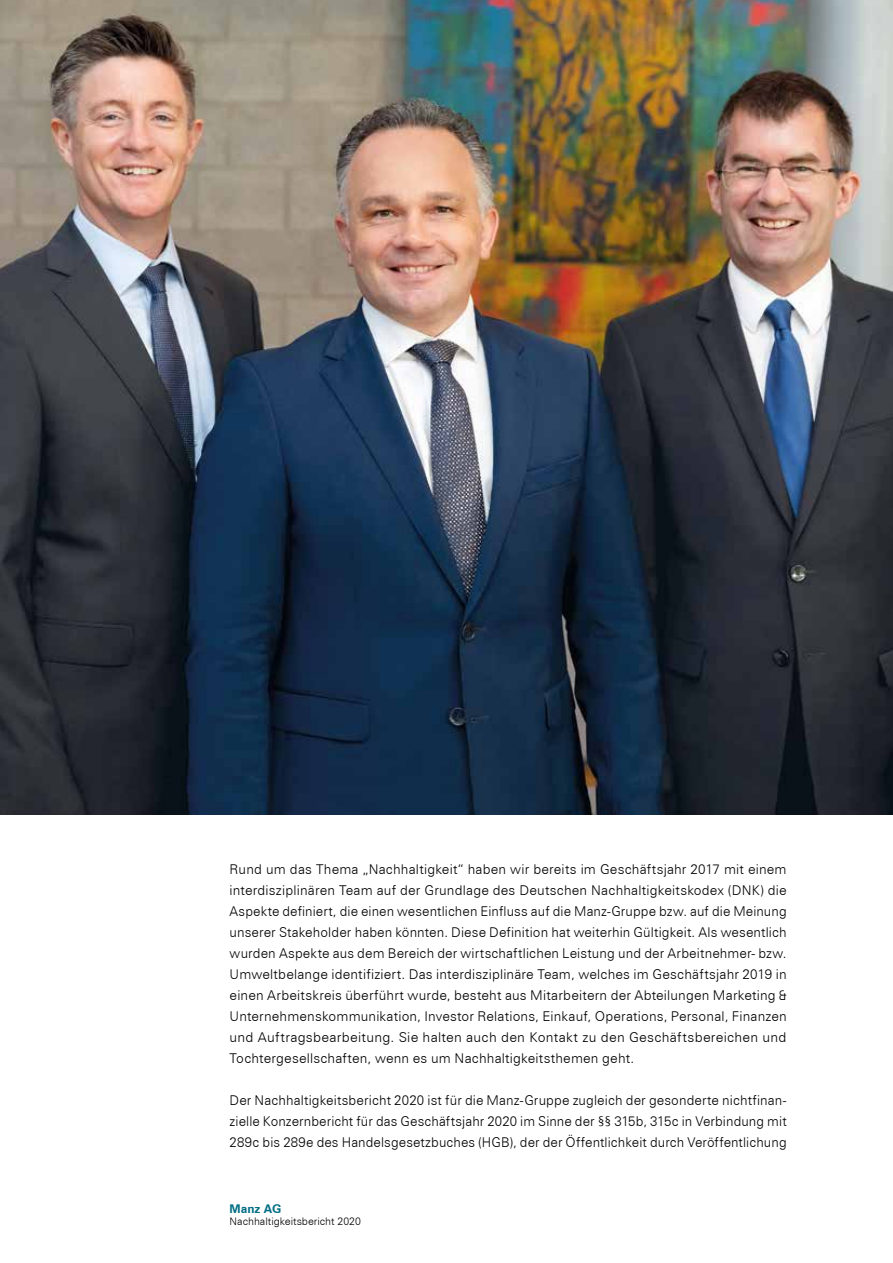
<style>
.page{position:relative;width:893px;height:1263px;background:#fff}
.page>*{position:absolute;margin:0;border:0;box-sizing:border-box;transform-origin:0 0}
.t1{font:300 13.5px/21px "Zurich BT";letter-spacing:.01em;color:#000;text-align:justify}
.t2{font:700 12px "Zurich BT";color:#006e84}
.t3{font:300 10.5px "Zurich BT";color:#000}
</style>
<div class="page">
<img style="left:0;top:0;width:893px;height:815px">
<p class="t1" style="left:230px;top:858px;width:559px">Rund um das Thema „Nachhaltigkeit“ haben wir bereits im Geschäftsjahr 2017 mit einem interdisziplinären Team auf der Grundlage des Deutschen Nachhaltigkeitskodex (DNK) die Aspekte definiert, die einen wesentlichen Einfluss auf die Manz--Gruppe bzw. auf die Meinung unserer Stakeholder haben könnten. Diese Definition hat weiterhin Gültigkeit. Als wesentlich wurden Aspekte aus dem Bereich der wirtschaftlichen Leistung und der Arbeitnehmer-- bzw.<br>Umweltbelange identifiziert. Das interdisziplinäre Team, welches im Geschäftsjahr 2019 in einen Arbeitskreis überführt wurde, besteht aus Mitarbeitern der Abteilungen Marketing &amp; Unternehmenskommunikation, Investor Relations, Einkauf, Operations, Personal, Finanzen und Auftragsbearbeitung. Sie halten auch den Kontakt zu den Geschäftsbereichen und Tochtergesellschaften, wenn es um Nachhaltigkeitsthemen geht.</p>
<p class="t1" style="left:230px;top:1089px;width:559px">Der Nachhaltigkeitsbericht 2020 ist für die Manz--Gruppe zugleich der gesonderte nichtfinan&shy;zielle Konzernbericht für das Geschäftsjahr 2020 im Sinne der §§ 315b, 315c in Verbindung mit 289c bis 289e des Handelsgesetzbuches (HGB), der der Öffentlichkeit durch Veröffentlichung</p>
<p class="t2" style="left:230px;top:1201px;width:53px">Manz AG</p>
<p class="t3" style="left:230px;top:1215px;width:133px">Nachhaltigkeitsbericht 2020</p>
</div>
